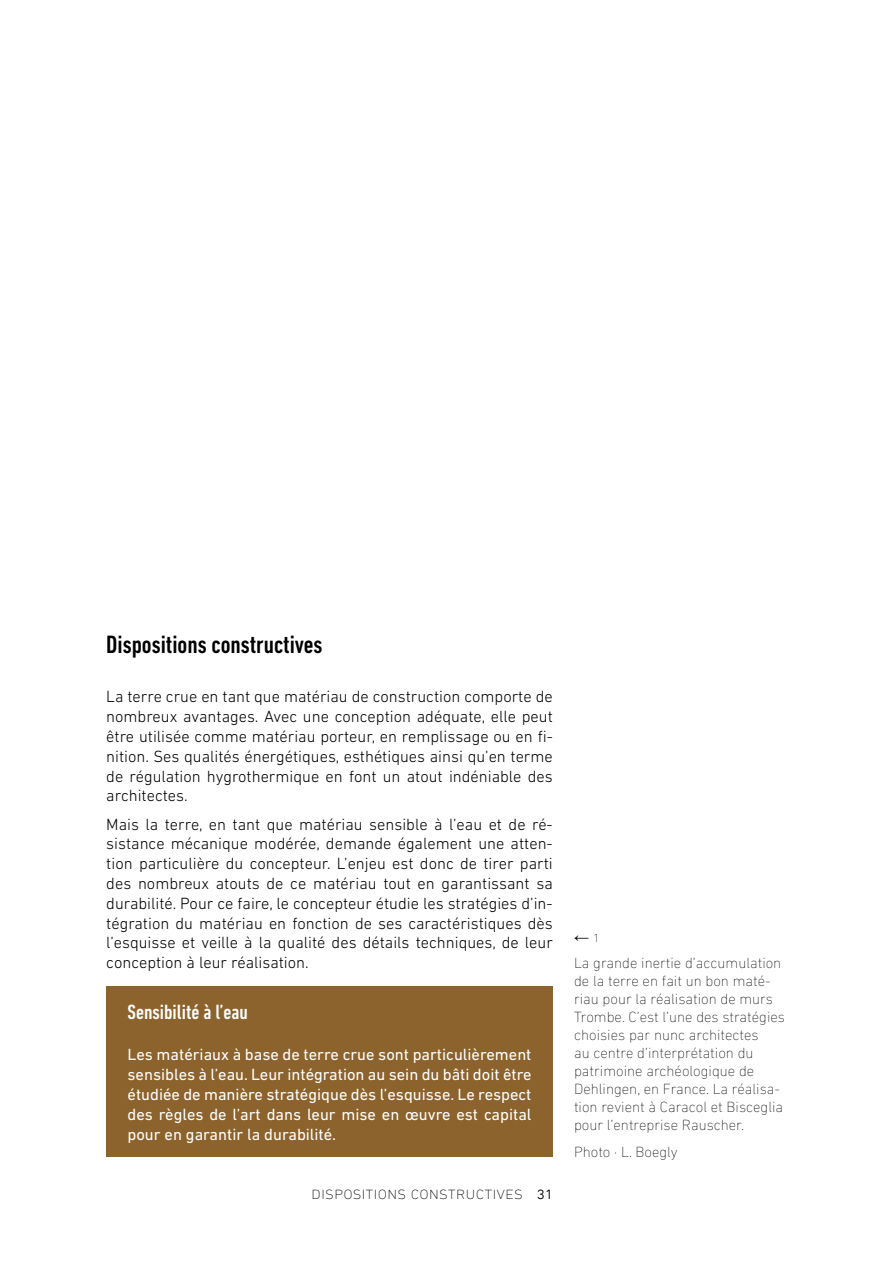
<style>
.page{position:relative;width:893px;height:1263px;background:#fff}
.page>*{position:absolute;margin:0;border:0;box-sizing:border-box;transform-origin:0 0}
.t1{font:500 condensed 25.5px "DIN Next LT Pro";color:#000}
.t2{font:500 condensed 21px "DIN Next LT Pro";color:#fff}
.t3{font:200 18px "DIN Next LT Pro";color:#000}
.t4{font:300 18px "DIN Next LT Pro";color:#000}
.t5{font:300 16.5px/19.8px "DIN Next LT Pro";color:#000;text-align:justify}
.t6{font:16.5px/19.8px "DIN Next LT Pro";color:#fff;text-align:justify}
.t7{font:200 15px/18px "DIN Next LT Pro";color:#000}
.t8{font:15px "Arial";color:#000}
.s1{font-family:"DIN Next LT Pro";font-weight:200;font-size:12px}
</style>
<div class="page">
<div style="left:106px;top:986px;width:447px;height:171px;background:#8d632d"></div>
<h1 class="t1" style="left:106px;top:630px;width:218px">Dispositions constructives</h1>
<p class="t5" style="left:106px;top:687px;width:448px">La terre crue en tant que matériau de construction comporte de nombreux avantages. Avec une conception adéquate, elle peut être utilisée comme matériau porteur, en remplissage ou en fi&shy;nition. Ses qualités énergétiques, esthétiques ainsi qu’en terme de régulation hygrothermique en font un atout indéniable des architectes.</p>
<p class="t5" style="left:106px;top:814px;width:448px">Mais la terre, en tant que matériau sensible à l’eau et de ré&shy;sistance mécanique modérée, demande également une atten&shy;tion particulière du concepteur. L’enjeu est donc de tirer parti des nombreux atouts de ce matériau tout en garantissant sa durabilité. Pour ce faire, le concepteur étudie les stratégies d’in&shy;tégration du matériau en fonction de ses caractéristiques dès l’esquisse et veille à la qualité des détails techniques, de leur conception à leur réalisation.</p>
<p class="t2" style="left:128px;top:1000px;width:122px">Sensibilité à l’eau</p>
<p class="t6" style="left:128px;top:1045px;width:405px">Les matériaux à base de terre crue sont particulièrement sensibles à l’eau. Leur intégration au sein du bâti doit être étudiée de manière stratégique dès l’esquisse. Le respect des règles de l’art dans leur mise en œuvre est capital pour en garantir la durabilité.</p>
<p class="t3" style="left:311px;top:1183px;width:213px">dispositions constructives</p>
<p class="t4" style="left:537px;top:1183px;width:18px">31</p>
<p class="t8" style="left:574px;top:926px;width:27px">← <span class="s1">1</span></p>
<p class="t7" style="left:574px;top:954px;width:212px">La grande inertie d’accumulation de la terre en fait un bon maté&shy;riau pour la réalisation de murs<br>Trombe. C’est l’une des stratégies choisies par nunc architectes<br>au centre d’interprétation du patrimoine archéologique de<br>Dehlingen, en France. La réalisa&shy;tion revient à Caracol et Bisceglia pour l’entreprise Rauscher.</p>
<p class="t7" style="left:574px;top:1142px;width:105px">Photo · L. Boegly</p>
</div>
